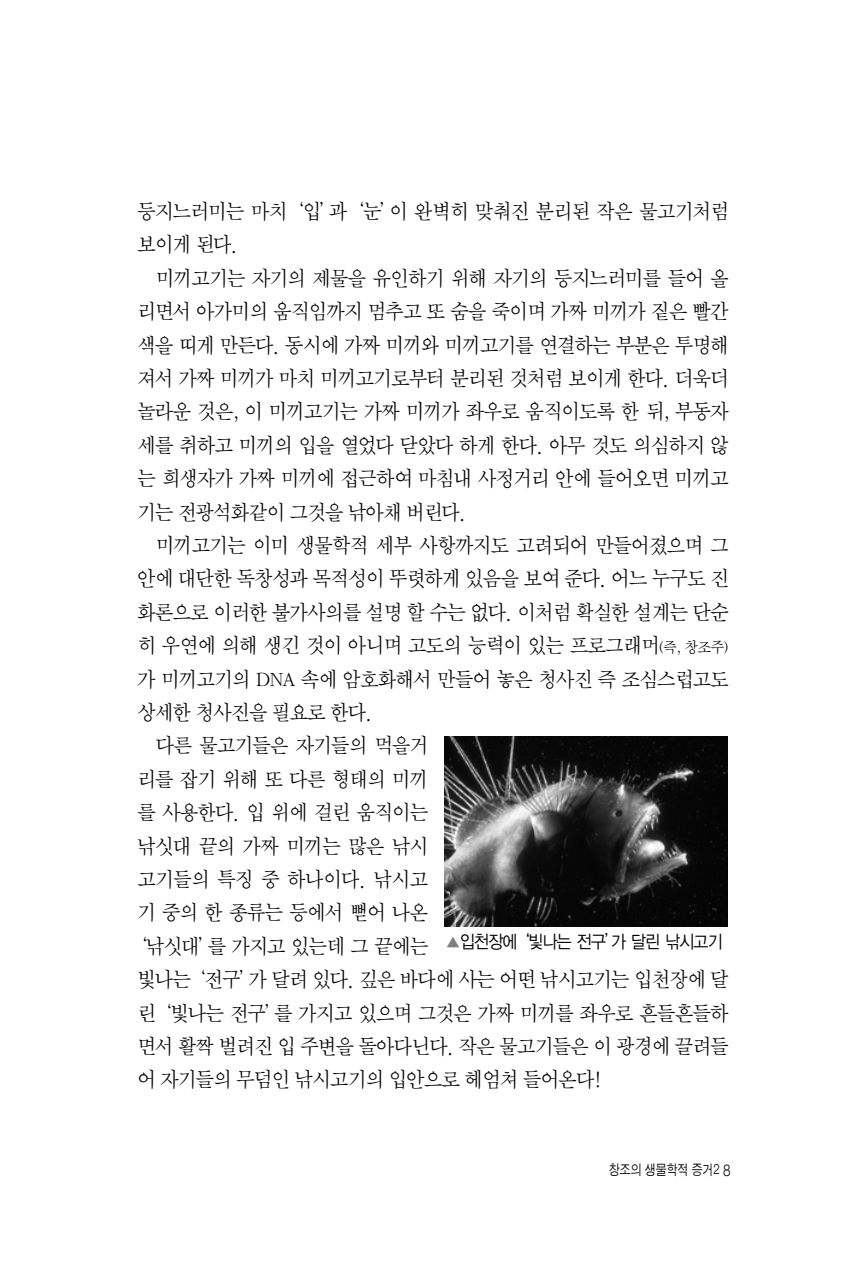
<style>
.page{position:relative;width:866px;height:1264px;background:#fff}
.page>*{position:absolute;margin:0;border:0;box-sizing:border-box;transform-origin:0 0}
.t1{font:22px/33.4px "Sand Sm";letter-spacing:-.025em;color:#000;scale:.92 1}
.t2{font:18px "YGO12";letter-spacing:-.13em;color:#000;scale:.9 1}
.t3{font:14.2px "Sand Jg";color:#000;scale:.85 1}
.s1{font-size:16px}
.s2{font-family:"Sand Jg";color:#808080}
.s3{font-size:16.2px}
</style>
<div class="page">
<img style="left:444px;top:736px;width:284px;height:190px">
<p class="t1" style="left:137px;top:196px;width:644px">등지느러미는 마치‘입’과‘눈’이 완벽히 맞춰진 분리된 작은 물고기처럼 보이게 된다.</p>
<p class="t1" style="left:137px;top:263px;width:644px;text-align:justify;text-indent:19px">미끼고기는 자기의 제물을 유인하기 위해 자기의 등지느러미를 들어 올 리면서 아가미의 움직임까지 멈추고 또 숨을 죽이며 가짜 미끼가 짙은 빨간 색을 띠게 만든다. 동시에 가짜 미끼와 미끼고기를 연결하는 부분은 투명해 져서 가짜 미끼가 마치 미끼고기로부터 분리된 것처럼 보이게 한다. 더욱더 놀라운 것은, 이 미끼고기는 가짜 미끼가 좌우로 움직이도록 한 뒤, 부동자 세를 취하고 미끼의 입을 열었다 닫았다 하게 한다. 아무 것도 의심하지 않 는 희생자가 가짜 미끼에 접근하여 마침내 사정거리 안에 들어오면 미끼고 기는 전광석화같이 그것을 낚아채 버린다.</p>
<p class="t1" style="left:156px;top:530px;width:624px">미끼고기는 이미 생물학적 세부 사항까지도 고려되어 만들어졌으며 그</p>
<p class="t1" style="left:137px;top:563px;width:644px">안에 대단한 독창성과 목적성이 뚜렷하게 있음을 보여 준다. 어느 누구도 진</p>
<p class="t1" style="left:137px;top:597px;width:644px">화론으로 이러한 불가사의를 설명 할 수는 없다. 이처럼 확실한 설계는 단순</p>
<p class="t1" style="left:137px;top:630px;width:644px">히 우연에 의해 생긴 것이 아니며 고도의 능력이 있는 프로그래머<span class="s1">(즉, 창조주)</span></p>
<p class="t1" style="left:137px;top:664px;width:644px">가 미끼고기의 DNA 속에 암호화해서 만들어 놓은 청사진 즉 조심스럽고도</p>
<p class="t1" style="left:137px;top:697px;width:257px">상세한 청사진을 필요로 한다.</p>
<p class="t1" style="left:156px;top:730px;width:297px">다른 물고기들은 자기들의 먹을거</p>
<p class="t1" style="left:137px;top:764px;width:318px">리를 잡기 위해 또 다른 형태의 미끼</p>
<p class="t1" style="left:137px;top:797px;width:318px">를 사용한다. 입 위에 걸린 움직이는</p>
<p class="t1" style="left:137px;top:831px;width:318px">낚싯대 끝의 가짜 미끼는 많은 낚시</p>
<p class="t1" style="left:137px;top:864px;width:318px">고기들의 특징 중 하나이다. 낚시고</p>
<p class="t1" style="left:137px;top:897px;width:318px">기 중의 한 종류는 등에서 뻗어 나온</p>
<p class="t1" style="left:128px;top:931px;width:327px">‘낚싯대’를 가지고 있는데 그 끝에는</p>
<p class="t1" style="left:137px;top:964px;width:644px">빛나는‘전구’가 달려 있다. 깊은 바다에 사는 어떤 낚시고기는 입천장에 달</p>
<p class="t1" style="left:137px;top:998px;width:644px">린‘빛나는 전구’를 가지고 있으며 그것은 가짜 미끼를 좌우로 흔들흔들하</p>
<p class="t1" style="left:137px;top:1031px;width:644px">면서 활짝 벌려진 입 주변을 돌아다닌다. 작은 물고기들은 이 광경에 끌려들</p>
<p class="t1" style="left:137px;top:1064px;width:504px">어 자기들의 무덤인 낚시고기의 입안으로 헤엄쳐 들어온다!</p>
<p class="t2" style="left:446px;top:933px;width:310px"><span class="s2">▲</span>입천장에‘빛나는 전구’가 달린 낚시고기</p>
<p class="t3" style="left:609px;top:1164px;width:145px">창조의 생물학적 증거2 <span class="s3">8</span></p>
</div>
